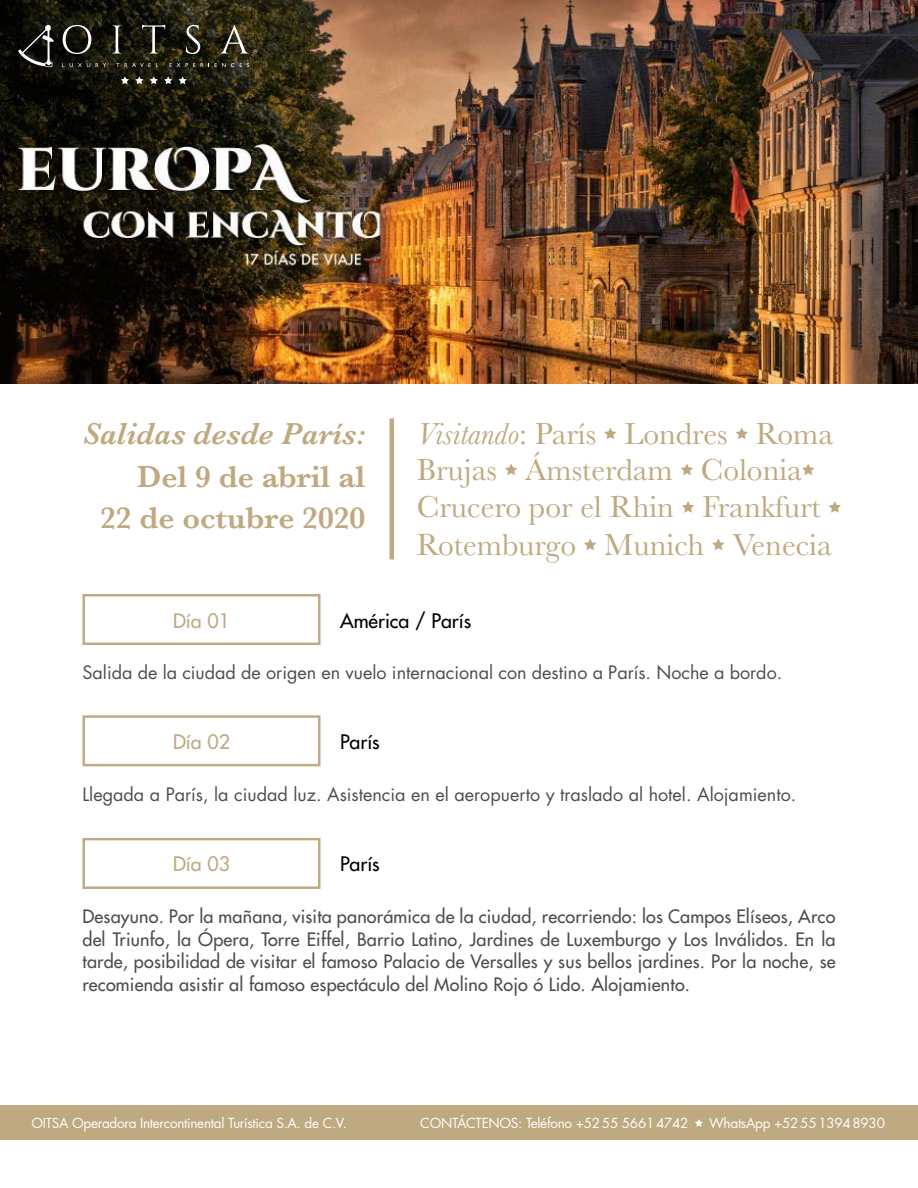
<style>
.page{position:relative;width:918px;height:1188px;background:#fff}
.page>*{position:absolute;margin:0;border:0;box-sizing:border-box;transform-origin:0 0}
.t1{font:31.5px/37px "Baskerville";color:#bea980}
.t2{font:600 31.5px/40.5px "Baskerville";color:#bea980;text-align:right}
.t3{font:italic 600 31.5px "Baskerville";color:#bea980}
.t4{font:500 19.5px "Futura Std";color:#000}
.t5{font:500 19.5px "Futura Std";color:#bea980}
.t6{font:500 18px/22.5px "Futura Std";letter-spacing:.01em;color:#4d4d4d;text-align:justify}
.t7{font:18px "Futura Std";color:#4d4d4d}
.t8{font:13.5px "Futura Std";letter-spacing:-.02em;color:#fff}
.s1{font-style:italic}
</style>
<div class="page">
<img style="left:0;top:0;width:918px;height:384px">
<div style="left:0;top:1106px;width:918px;height:34px;background:#bea980"></div>
<svg style="left:695px;top:1119px;width:8px;height:8px"></svg>
<hr style="left:390px;top:418px;width:4px;height:142px;background:#bea980">
<svg style="left:604px;top:428px;width:13px;height:11px"></svg>
<svg style="left:736px;top:428px;width:12px;height:11px"></svg>
<svg style="left:505px;top:464px;width:12px;height:11px"></svg>
<svg style="left:681px;top:464px;width:12px;height:11px"></svg>
<svg style="left:802px;top:464px;width:12px;height:11px"></svg>
<svg style="left:682px;top:501px;width:12px;height:12px"></svg>
<svg style="left:829px;top:501px;width:12px;height:12px"></svg>
<svg style="left:584px;top:539px;width:12px;height:11px"></svg>
<svg style="left:712px;top:539px;width:12px;height:11px"></svg>
<div style="left:82px;top:594px;width:239px;height:51px;border:2px solid #bea980"></div>
<div style="left:82px;top:715px;width:239px;height:51px;border:2px solid #bea980"></div>
<div style="left:82px;top:838px;width:239px;height:51px;border:2px solid #bea980"></div>
<svg style="left:62px;top:63px;width:28px;height:4px"></svg>
<svg style="left:96px;top:63px;width:10px;height:4px"></svg>
<svg style="left:116px;top:63px;width:3px;height:4px"></svg>
<svg style="left:125px;top:63px;width:33px;height:4px"></svg>
<svg style="left:170px;top:63px;width:25px;height:4px"></svg>
<svg style="left:201px;top:63px;width:48px;height:4px"></svg>
<svg style="left:150px;top:76px;width:8px;height:8px"></svg>
<svg style="left:164px;top:76px;width:8px;height:8px"></svg>
<svg style="left:179px;top:76px;width:8px;height:8px"></svg>
<svg style="left:121px;top:76px;width:8px;height:8px"></svg>
<svg style="left:135px;top:76px;width:8px;height:8px"></svg>
<svg style="left:18px;top:25px;width:36px;height:43px;background:#383833"></svg>
<svg style="left:63px;top:25px;width:28px;height:29px"></svg>
<svg style="left:113px;top:25px;width:8px;height:28px"></svg>
<svg style="left:142px;top:25px;width:23px;height:28px"></svg>
<svg style="left:186px;top:25px;width:14px;height:29px"></svg>
<svg style="left:220px;top:25px;width:37px;height:29px"></svg>
<h1 class="t3" style="left:83px;top:412px;width:284px">Salidas desde París:</h1>
<h1 class="t2" style="left:100px;top:457px;width:267px">Del 9 de abril al<br>22 de octubre 2020</h1>
<h1 class="t1" style="left:417px;top:416px;width:418px"><span class="s1">Visitando</span>: París Londres Roma<br>Brujas Ámsterdam Colonia<br>Crucero por el Rhin Frankfurt<br>Rotemburgo Munich Venecia</h1>
<p class="t5" style="left:173px;top:608px;width:58px">Día 01</p>
<p class="t4" style="left:340px;top:608px;width:133px">América / París</p>
<p class="t7" style="left:82px;top:661px;width:701px">Salida de la ciudad de origen en vuelo internacional con destino a París. Noche a bordo.</p>
<p class="t5" style="left:173px;top:729px;width:58px">Día 02</p>
<p class="t4" style="left:340px;top:729px;width:41px">París</p>
<p class="t7" style="left:82px;top:783px;width:715px">Llegada a París, la ciudad luz. Asistencia en el aeropuerto y traslado al hotel. Alojamiento.</p>
<p class="t5" style="left:173px;top:852px;width:58px">Día 03</p>
<p class="t4" style="left:340px;top:852px;width:41px">París</p>
<p class="t6" style="left:82px;top:905px;width:755px">Desayuno. Por la mañana, visita panorámica de la ciudad, recorriendo: los Campos Elíseos, Arco del Triunfo, la Ópera, Torre Eiffel, Barrio Latino, Jardines de Luxemburgo y Los Inválidos. En la tarde, posibilidad de visitar el famoso Palacio de Versalles y sus bellos jardines. Por la noche, se recomienda asistir al famoso espectáculo del Molino Rojo ó Lido. Alojamiento.</p>
<p class="t8" style="left:32px;top:1115px;width:317px">OITSA Operadora Intercontinental Turística S.A. de C.V.</p>
<p class="t8" style="left:420px;top:1115px;width:270px">CONTÁCTENOS: Teléfono +5255 56614742</p>
<p class="t8" style="left:709px;top:1115px;width:177px">WhatsApp +525513948930</p>
</div>
